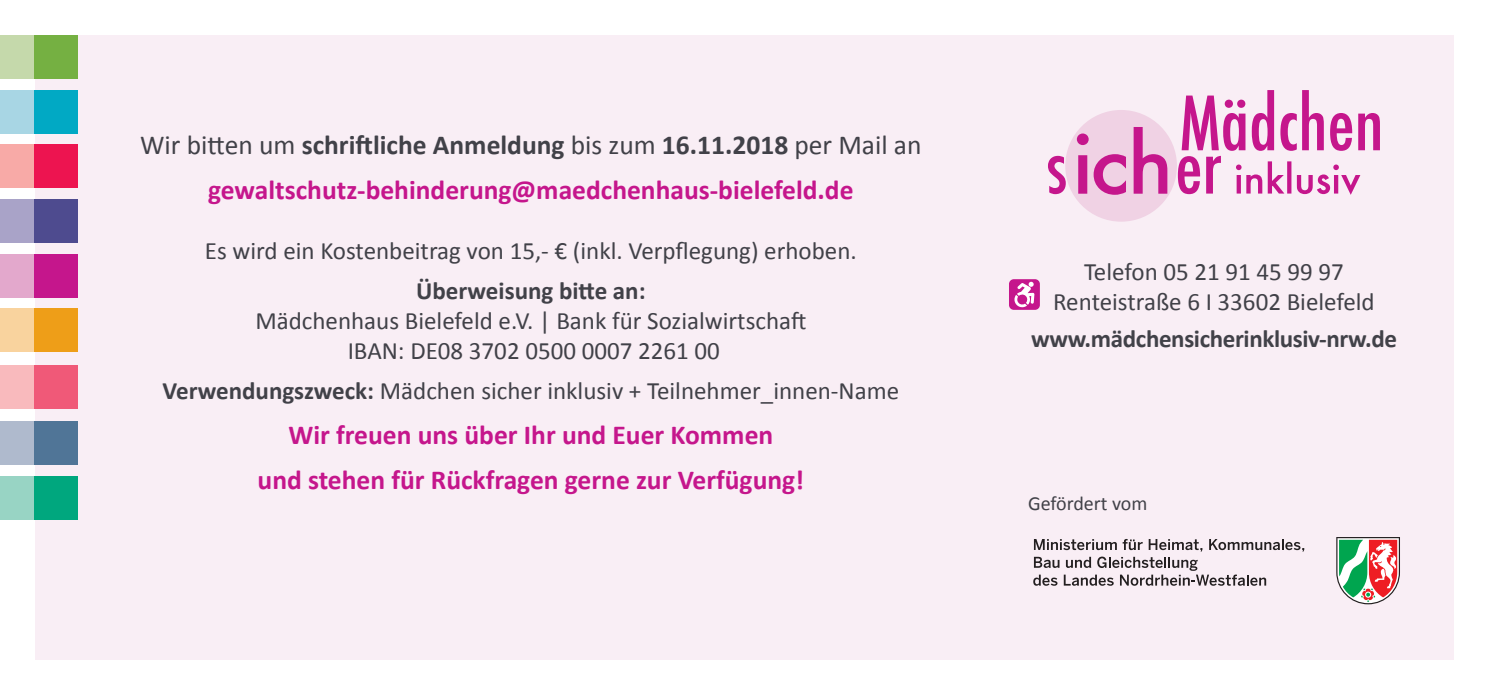
<style>
.page{position:relative;width:1489px;height:695px;background:#fff}
.page>*{position:absolute;margin:0;border:0;box-sizing:border-box;transform-origin:0 0}
.t1{font:700 27.5px/45px "Calibri";color:#c5168c;text-align:center}
.t2{font:25px/30px "Calibri";color:#414148;text-align:center}
.t3{font:700 25px "Calibri";letter-spacing:-.015em;color:#414148}
.t4{font:20px "Calibri";color:#414148}
.s1{font-weight:400;color:#414148}
.s2{color:#414148}
.s3{font-weight:700}
</style>
<div class="page">
<div style="left:35px;top:35px;width:1418px;height:624px;background:#f9eef5"></div>
<div style="left:0;top:476px;width:56px;height:43px;background:#98d4c4"></div>
<div style="left:34px;top:476px;width:44px;height:43px;background:#00a77e"></div>
<div style="left:0;top:35px;width:56px;height:44px;background:#c5d9ab"></div>
<div style="left:0;top:144px;width:56px;height:44px;background:#f8aaa7"></div>
<div style="left:0;top:90px;width:56px;height:43px;background:#a8d6e4"></div>
<div style="left:0;top:199px;width:56px;height:43px;background:#a9a3c8"></div>
<div style="left:0;top:254px;width:56px;height:43px;background:#e3a8cc"></div>
<div style="left:0;top:308px;width:56px;height:44px;background:#f9d39e"></div>
<div style="left:0;top:365px;width:56px;height:44px;background:#f9babd"></div>
<div style="left:0;top:421px;width:56px;height:43px;background:#afbacd"></div>
<div style="left:34px;top:35px;width:44px;height:44px;background:#75b042"></div>
<div style="left:34px;top:144px;width:44px;height:44px;background:#ed1450"></div>
<div style="left:34px;top:90px;width:44px;height:43px;background:#01a9c4"></div>
<div style="left:34px;top:199px;width:44px;height:43px;background:#4e4b8f"></div>
<div style="left:34px;top:254px;width:44px;height:43px;background:#c5168c"></div>
<div style="left:34px;top:308px;width:44px;height:44px;background:#ee9e18"></div>
<div style="left:34px;top:365px;width:44px;height:44px;background:#f05978"></div>
<div style="left:34px;top:421px;width:44px;height:43px;background:#507597"></div>
<svg style="left:1336px;top:537px;width:63px;height:67px;background:#b0a592"></svg>
<svg style="left:1033px;top:539px;width:271px;height:46px"></svg>
<div style="left:1008px;top:279px;width:31px;height:31px;background:#c5168c;border-radius:5px"></div>
<svg style="left:1014px;top:282px;width:20px;height:25px"></svg>
<div style="left:1065px;top:110px;width:111px;height:112px;background:#f0d2e4;border-radius:50%"></div>
<svg style="left:1076px;top:127px;width:91px;height:68px"></svg>
<svg style="left:1048px;top:156px;width:17px;height:38px"></svg>
<svg style="left:1177px;top:90px;width:202px;height:105px"></svg>
<p class="t1" style="left:140px;top:122px;width:782px"><span class="s1">Wir bitten um</span> <span class="s2">schriftliche Anmeldung</span> <span class="s1">bis zum</span> <span class="s2">16.11.2018</span> <span class="s1">per Mail an </span>gewaltschutz-behinderung@maedchenhaus-bielefeld.de</p>
<p class="t2" style="left:205px;top:235px;width:653px">Es wird ein Kostenbeitrag von 15,- € (inkl. Verpflegung) erhoben.</p>
<p class="t3" style="left:416px;top:274px;width:231px">Überweisung bitte an:</p>
<p class="t2" style="left:255px;top:305px;width:552px">Mädchenhaus Bielefeld e.V. | Bank für Sozialwirtschaft<br>IBAN: DE08 3702 0500 0007 2261 00</p>
<p class="t2" style="left:162px;top:375px;width:738px"><span class="s3">Verwendungszweck:</span> Mädchen sicher inklusiv + Teilnehmer_innen-Name</p>
<p class="t1" style="left:257px;top:412px;width:548px">Wir freuen uns über Ihr und Euer Kommen<br>und stehen für Rückfragen gerne zur Verfügung!</p>
<p class="t2" style="left:1053px;top:256px;width:323px">Telefon 05 21 91 45 99 97<br>Renteistraße 6 I 33602 Bielefeld</p>
<p class="t3" style="left:1030px;top:322px;width:367px">www.mädchensicherinklusiv-nrw.de</p>
<p class="t4" style="left:1028px;top:490px;width:121px">Gefördert vom</p>
</div>
